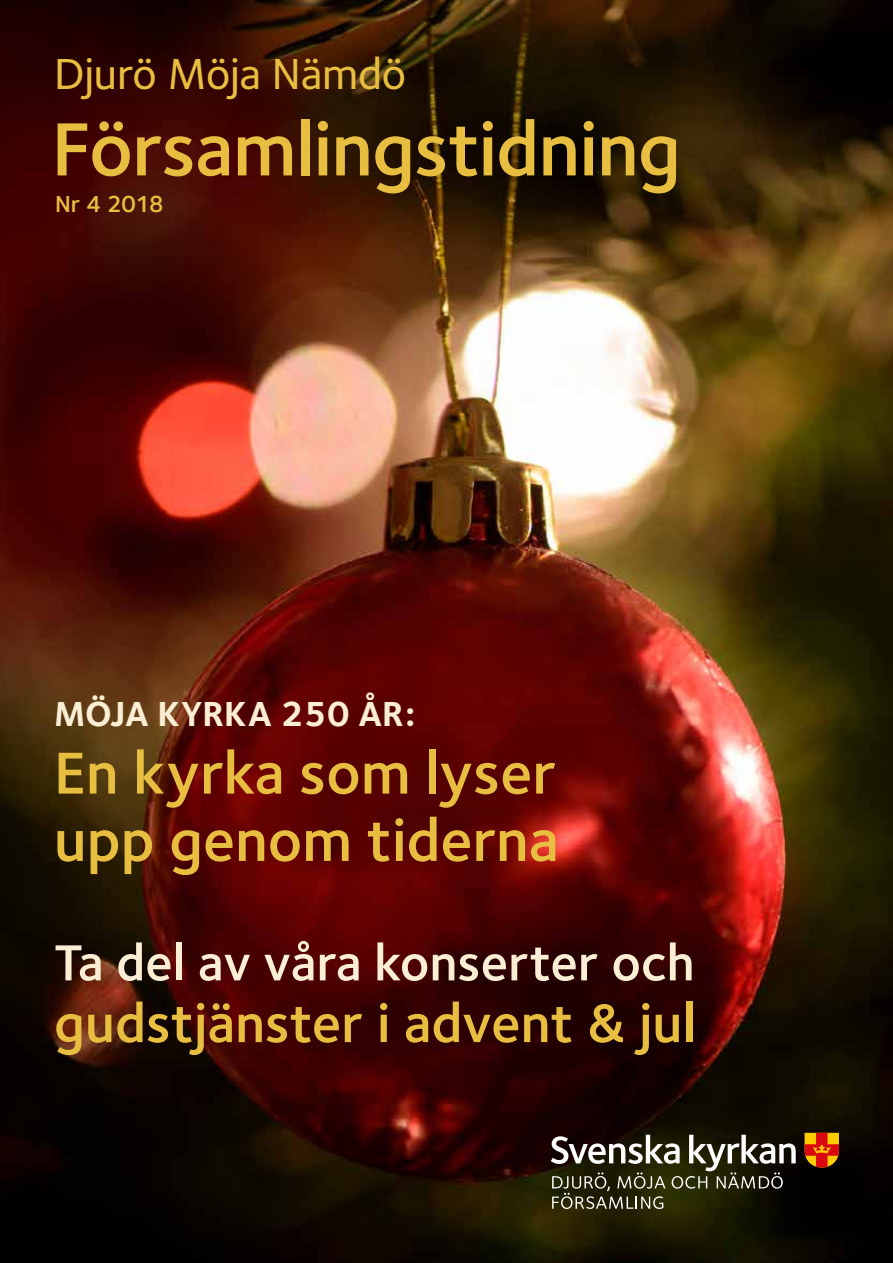
<style>
.page{position:relative;width:893px;height:1263px;background:#fff}
.page>*{position:absolute;margin:0;border:0;box-sizing:border-box;transform-origin:0 0}
.t1{font:600 78px "Foundry Sterling";letter-spacing:-.01em;color:#e8be40}
.t2{font:600 61.2px/67.3px "Foundry Sterling";color:#e8be40}
.t3{font:600 56.1px "Foundry Sterling";color:#e8be40}
.t4{font:600 52.5px "Foundry Sterling";color:#faeed4}
.t5{font:500 45px "Foundry Sterling";letter-spacing:-.005em;color:#e8be40}
.t6{font:700 36px "Foundry Sterling";color:#faeed4}
.t7{font:600 24px "Foundry Sterling";letter-spacing:-.035em;color:#e8be40}
</style>
<div class="page">
<img style="left:0;top:0;width:893px;height:1263px">
<svg style="left:805px;top:1133px;width:34px;height:34px"></svg>
<svg style="left:551px;top:1135px;width:245px;height:74px;background:#4a4835"></svg>
<p class="t5" style="left:54px;top:42px;width:354px">Djurö Möja Nämdö</p>
<p class="t1" style="left:52px;top:94px;width:631px">Församlingstidning</p>
<p class="t7" style="left:55px;top:187px;width:110px">Nr 4 2018</p>
<p class="t6" style="left:54px;top:689px;width:363px">MÖJA KYRKA 250 ÅR:</p>
<p class="t2" style="left:54px;top:738px;width:506px">En kyrka som lyser upp genom tiderna</p>
<p class="t4" style="left:54px;top:926px;width:642px">Ta del av våra konserter och</p>
<p class="t3" style="left:54px;top:984px;width:643px">gudstjänster i advent &amp; jul</p>
</div>
